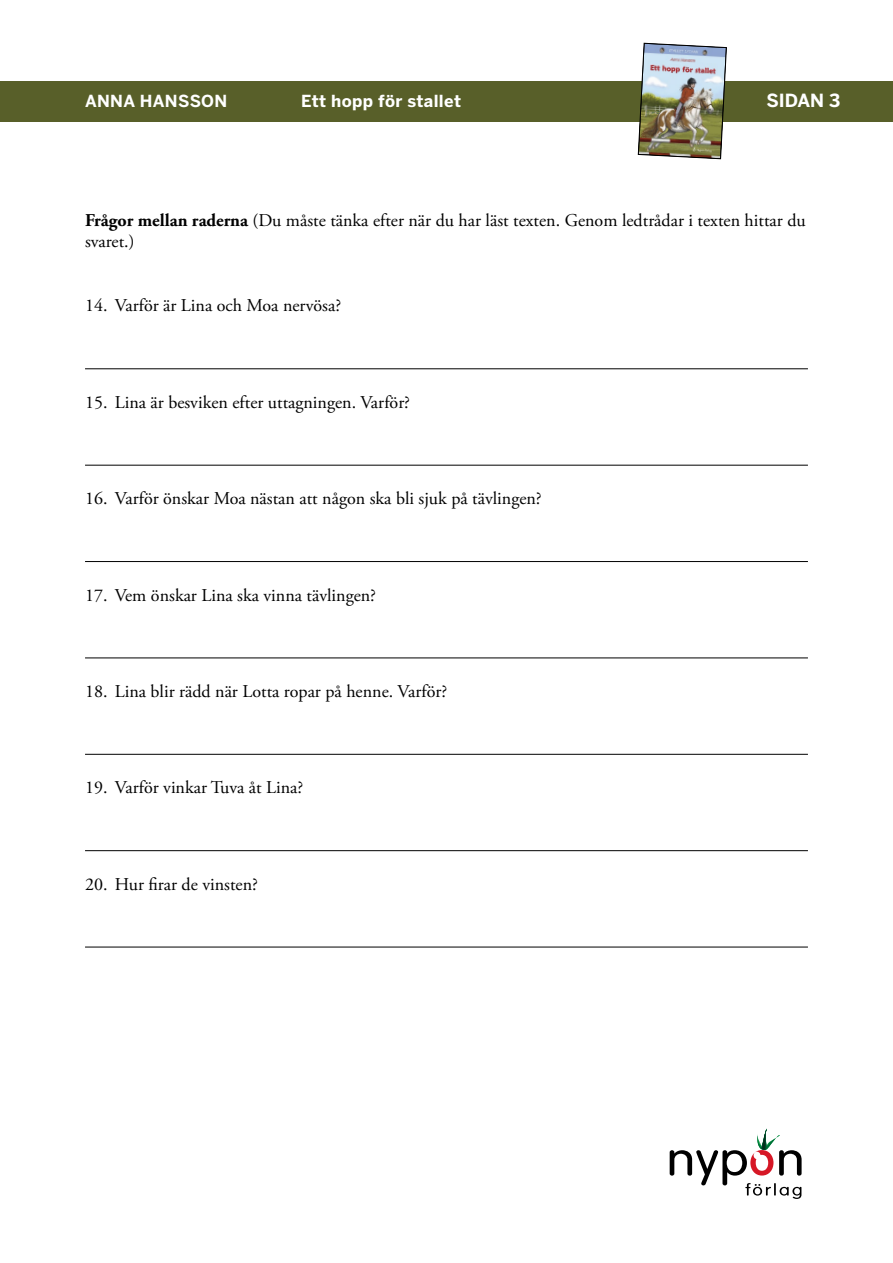
<style>
.page{position:relative;width:893px;height:1263px;background:#fff}
.page>*{position:absolute;margin:0;border:0;box-sizing:border-box;transform-origin:0 0}
.t1{font:18px/21.6px "Adobe Garamond Pro";color:#000}
.t2{font:700 18px "Benton Sans";color:#fff}
.t3{font:700 16.5px "Benton Sans";letter-spacing:.02em;color:#fff}
.s1{font-weight:700}
</style>
<div class="page">
<div style="left:0;top:81px;width:893px;height:40px;background:#585f29"></div>
<svg style="left:670px;top:1128px;width:132px;height:71px"></svg>
<img style="left:638px;top:43px;width:89px;height:116px">
<hr style="left:85px;top:368px;width:723px;height:1px;background:#000">
<hr style="left:85px;top:465px;width:723px;height:1px;background:#000">
<hr style="left:85px;top:561px;width:723px;height:1px;background:#000">
<hr style="left:85px;top:657px;width:723px;height:1px;background:#000">
<hr style="left:85px;top:754px;width:723px;height:1px;background:#000">
<hr style="left:85px;top:850px;width:723px;height:1px;background:#000">
<hr style="left:85px;top:947px;width:723px;height:1px;background:#000">
<p class="t3" style="left:85px;top:91px;width:144px">ANNA HANSSON</p>
<p class="t3" style="left:301px;top:91px;width:161px">Ett hopp för stallet</p>
<p class="t2" style="left:766px;top:90px;width:75px">SIDAN 3</p>
<p class="t1" style="left:85px;top:210px;width:722px"><span class="s1">Frågor mellan raderna</span> (Du måste tänka efter när du har läst texten. Genom ledtrådar i texten hittar du svaret.)</p>
<p class="t1" style="left:85px;top:295px;width:258px">14. Varför är Lina och Moa nervösa?</p>
<p class="t1" style="left:85px;top:392px;width:327px">15. Lina är besviken efter uttagningen. Varför?</p>
<p class="t1" style="left:85px;top:488px;width:458px">16. Varför önskar Moa nästan att någon ska bli sjuk på tävlingen?</p>
<p class="t1" style="left:85px;top:585px;width:292px">17. Vem önskar Lina ska vinna tävlingen?</p>
<p class="t1" style="left:85px;top:681px;width:364px">18. Lina blir rädd när Lotta ropar på henne. Varför?</p>
<p class="t1" style="left:85px;top:777px;width:220px">19. Varför vinkar Tuva åt Lina?</p>
<p class="t1" style="left:85px;top:874px;width:174px">20. Hur firar de vinsten?</p>
</div>
